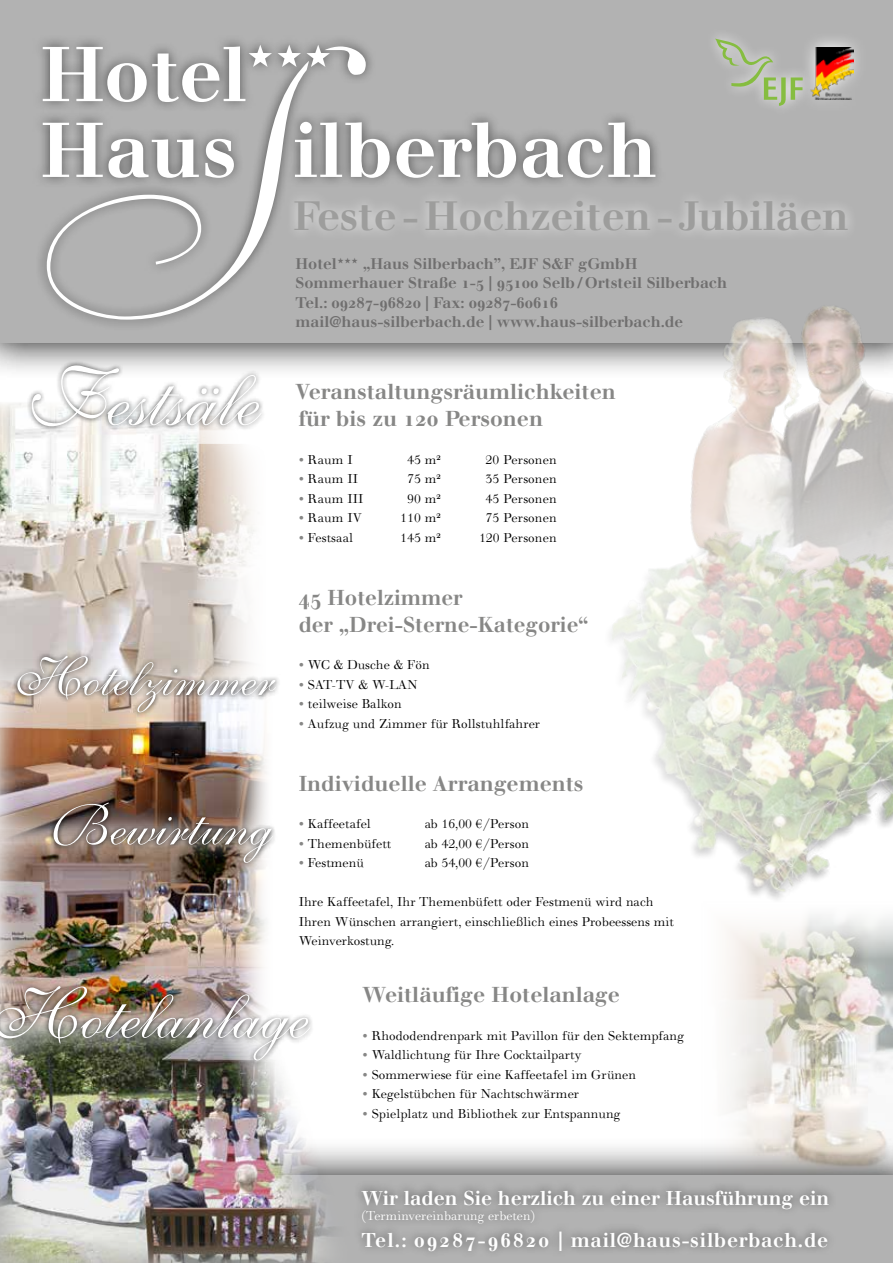
<style>
.page{position:relative;width:893px;height:1263px;background:#fff}
.page>*{position:absolute;margin:0;border:0;box-sizing:border-box;transform-origin:0 0}
.t1{font:83.55px "Shelley Volante Script";color:#fff}
.t2{font:72.15px "Shelley Volante Script";color:#fff}
.t3{font:58.35px "Shelley Volante Script";color:#fff}
.t4{font:54.9px "Shelley Volante Script";color:#fff}
.t5{font:39.9px "Walbaum Bold Os F";letter-spacing:-.005em;color:#9d9d9c}
.t6{font:21px/27px "Walbaum Bold Os F";color:#878786}
.t7{font:19.5px "Walbaum Bold Os F";color:#fff}
.t8{font:19.5px "Walbaum Bold Os F";letter-spacing:.04em;color:#fff}
.t9{font:15px/19.5px "Walbaum MT Std";color:#000}
.t10{font:15px/19.5px "Walbaum Bold Os F";color:#706f6f}
.t11{font:15px "Walbaum MT Std";color:#fff}
.s1{color:#878786}
</style>
<div class="page">
<div style="left:0;top:0;width:893px;height:381px;background:#000;opacity:.8"></div>
<div style="left:0;top:0;width:893px;height:343px;background:#b2b2b2"></div>
<img style="left:726px;top:921px;width:167px;height:217px">
<div style="left:0;top:1138px;width:893px;height:125px;background:#000;opacity:.8"></div>
<div style="left:0;top:1176px;width:893px;height:87px;background:#b2b2b2"></div>
<img style="left:0;top:403px;width:255px;height:277px">
<img style="left:0;top:680px;width:267px;height:149px">
<img style="left:0;top:829px;width:267px;height:152px">
<img style="left:0;top:1066px;width:368px;height:197px">
<div style="left:353px;top:1180px;width:484px;height:79px;background:#000;opacity:.55"></div>
<img style="left:642px;top:306px;width:251px;height:196px">
<img style="left:610px;top:502px;width:283px;height:419px">
<div style="left:285px;top:189px;width:573px;height:53px;background:#fff;opacity:.75"></div>
<svg style="left:814px;top:39px;width:44px;height:37px"></svg>
<img style="left:814px;top:47px;width:40px;height:53px">
<div style="left:705px;top:28px;width:109px;height:89px;background:linear-gradient(to right,#b3b3b3,#b5b5b5)"></div>
<svg style="left:715px;top:39px;width:88px;height:67px"></svg>
<div style="left:27px;top:360px;width:240px;height:72px;background:#000;opacity:.75"></div>
<svg style="left:12px;top:651px;width:267px;height:67px"></svg>
<img style="left:48px;top:798px;width:227px;height:70px">
<div style="left:0;top:981px;width:315px;height:85px;background:#000;opacity:.75"></div>
<div style="left:32px;top:35px;width:634px;height:296px;background:#000;opacity:.55"></div>
<svg style="left:366px;top:122px;width:289px;height:56px"></svg>
<svg style="left:43px;top:123px;width:4px;height:55px"></svg>
<svg style="left:43px;top:45px;width:229px;height:57px"></svg>
<svg style="left:47px;top:46px;width:319px;height:274px"></svg>
<svg style="left:278px;top:45px;width:52px;height:22px"></svg>
<svg style="left:338px;top:257px;width:20px;height:6px"></svg>
<h3 class="t5" style="left:294px;top:199px;width:556px">Feste - Hochzeiten- Jubiläen</h3>
<h1 class="t1" style="left:19px;top:365px;width:229px">Festsäle</h1>
<h3 class="t4" style="left:7px;top:655px;width:260px">Hotelzimmer</h3>
<p class="t10" style="left:296px;top:255px;width:433px;text-indent:68px">„Haus Silberbach”, EJF S&amp;F gGmbH Sommerhauer Straße 1-5 | 95100 Selb / Ortsteil Silberbach Tel.: 09287-96820 | Fax: 09287-60616 mail@haus-silberbach.de | www.haus-silberbach.de</p>
<p class="t10" style="left:296px;top:255px;width:43px">Hotel</p>
<h3 class="t6" style="left:296px;top:380px;width:322px">Veranstaltungsräumlichkeiten für bis zu 120 Personen</h3>
<p class="t9" style="left:299px;top:451px;width:56px"><span class="s1">•</span> Raum I</p>
<p class="t9" style="left:407px;top:451px;width:36px">45 m²</p>
<p class="t9" style="left:486px;top:451px;width:73px">20 Personen</p>
<p class="t9" style="left:299px;top:470px;width:61px"><span class="s1">•</span> Raum II</p>
<p class="t9" style="left:407px;top:470px;width:36px">75 m²</p>
<p class="t9" style="left:486px;top:470px;width:73px">35 Personen</p>
<p class="t9" style="left:299px;top:490px;width:66px"><span class="s1">•</span> Raum III</p>
<p class="t9" style="left:407px;top:490px;width:36px">90 m²</p>
<p class="t9" style="left:486px;top:490px;width:73px">45 Personen</p>
<p class="t9" style="left:299px;top:509px;width:65px"><span class="s1">•</span> Raum IV</p>
<p class="t9" style="left:400px;top:509px;width:43px">110 m²</p>
<p class="t9" style="left:486px;top:509px;width:73px">75 Personen</p>
<p class="t9" style="left:299px;top:529px;width:56px"><span class="s1">•</span> Festsaal</p>
<p class="t9" style="left:400px;top:529px;width:43px">145 m²</p>
<p class="t9" style="left:479px;top:529px;width:79px">120 Personen</p>
<h3 class="t6" style="left:299px;top:585px;width:291px">45 Hotelzimmer<br>der „Drei-Sterne-Kategorie“</h3>
<p class="t9" style="left:299px;top:656px;width:133px"><span class="s1">•</span> WC &amp; Dusche &amp; Fön</p>
<p class="t9" style="left:299px;top:676px;width:120px"><span class="s1">•</span> SAT-TV &amp; W-LAN</p>
<p class="t9" style="left:299px;top:695px;width:105px"><span class="s1">•</span> teilweise Balkon</p>
<p class="t9" style="left:299px;top:715px;width:243px"><span class="s1">•</span> Aufzug und Zimmer für Rollstuhlfahrer</p>
<h3 class="t6" style="left:299px;top:771px;width:286px">Individuelle Arrangements</h3>
<p class="t9" style="left:299px;top:815px;width:74px"><span class="s1">•</span> Kaffeetafel</p>
<p class="t9" style="left:425px;top:815px;width:106px">ab 16,00 €/Person</p>
<p class="t9" style="left:299px;top:835px;width:94px"><span class="s1">•</span> Themenbüfett</p>
<p class="t9" style="left:425px;top:835px;width:106px">ab 42,00 €/Person</p>
<p class="t9" style="left:299px;top:854px;width:67px"><span class="s1">•</span> Festmenü</p>
<p class="t9" style="left:425px;top:854px;width:106px">ab 54,00 €/Person</p>
<p class="t9" style="left:299px;top:893px;width:377px">Ihre Kaffeetafel, Ihr Themenbüfett oder Festmenü wird nach<br>Ihren Wünschen arrangiert, einschließlich eines Probeessens mit<br>Weinverkostung.</p>
<h3 class="t6" style="left:362px;top:983px;width:259px">Weitläufige Hotelanlage</h3>
<p class="t9" style="left:362px;top:1027px;width:323px"><span class="s1">•</span> Rhododendrenpark mit Pavillon für den Sektempfang</p>
<p class="t9" style="left:362px;top:1046px;width:221px"><span class="s1">•</span> Waldlichtung für Ihre Cocktailparty</p>
<p class="t9" style="left:362px;top:1066px;width:275px"><span class="s1">•</span> Sommerwiese für eine Kaffeetafel im Grünen</p>
<p class="t9" style="left:362px;top:1085px;width:218px"><span class="s1">•</span> Kegelstübchen für Nachtschwärmer</p>
<p class="t9" style="left:362px;top:1105px;width:260px"><span class="s1">•</span> Spielplatz und Bibliothek zur Entspannung</p>
<h3 class="t3" style="left:43px;top:802px;width:222px">Bewirtung</h3>
<h2 class="t2" style="left:-19px;top:986px;width:318px">Hotelanlage</h2>
<h3 class="t7" style="left:361px;top:1189px;width:469px">Wir laden Sie herzlich zu einer Hausführung ein</h3>
<p class="t11" style="left:361px;top:1209px;width:175px">(Terminvereinbarung erbeten)</p>
<h3 class="t8" style="left:361px;top:1231px;width:468px">Tel.: 09287-96820 | mail@haus-silberbach.de</h3>
</div>
